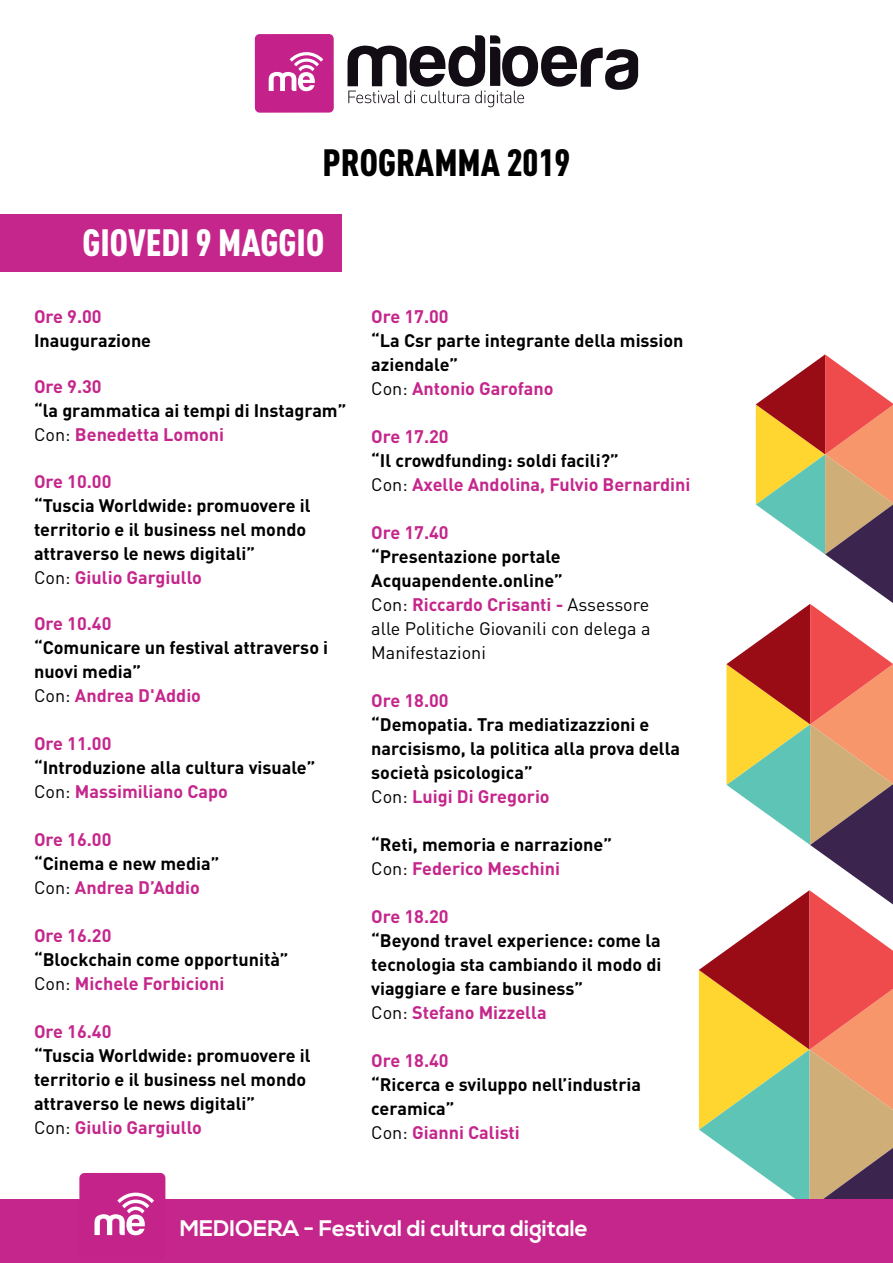
<style>
.page{position:relative;width:893px;height:1263px;background:#fff}
.page>*{position:absolute;margin:0;border:0;box-sizing:border-box;transform-origin:0 0}
.t1{font:900 37.5px "DIN Cond";color:#fff}
.t2{font:900 37.5px "DIN Cond";color:#000}
.t3{font:700 22.5px "Nexa";color:#fff}
.t4{font:700 18px/24px "DIN";color:#000}
.t5{font:700 18px/24px "DIN";color:#c5268b}
.t6{font:18px/24px "DIN";color:#000}
.s1{font-weight:400}
.s2{color:#c5268b}
.s3{color:#000}
.s4{font-weight:400;color:#000}
.s5{font-weight:700}
.s6{font-weight:700;color:#c5268b}
</style>
<div class="page">
<svg style="left:347px;top:35px;width:291px;height:72px"></svg>
<div style="left:255px;top:34px;width:79px;height:79px;background:#c4218b;border-radius:5px"></div>
<svg style="left:269px;top:52px;width:54px;height:39px"></svg>
<svg style="left:699px;top:354px;width:194px;height:845px"></svg>
<div style="left:0;top:214px;width:341px;height:58px;background:#c5268b"></div>
<div style="left:0;top:1199px;width:893px;height:64px;background:#c5268b"></div>
<div style="left:79px;top:1173px;width:86px;height:86px;background:#c42389;border-radius:5px"></div>
<svg style="left:94px;top:1192px;width:60px;height:43px"></svg>
<h1 class="t2" style="left:323px;top:139px;width:249px">PROGRAMMA 2019</h1>
<h1 class="t1" style="left:82px;top:219px;width:243px">GIOVEDI 9 MAGGIO</h1>
<p class="t5" style="left:34px;top:303px;width:69px">Ore 9.00</p>
<p class="t4" style="left:34px;top:327px;width:119px">Inaugurazione</p>
<p class="t5" style="left:34px;top:374px;width:69px">Ore 9.30</p>
<p class="t4" style="left:34px;top:398px;width:314px">“la grammatica ai tempi di Instagram”<br><span class="s1">Con:</span> <span class="s2">Benedetta Lomoni</span></p>
<p class="t5" style="left:34px;top:468px;width:79px">Ore 10.00</p>
<p class="t4" style="left:34px;top:492px;width:278px">“Tuscia Worldwide: promuovere il territorio e il business nel mondo attraverso le news digitali”<br><span class="s1">Con:</span> <span class="s2">Giulio Gargiullo</span></p>
<p class="t5" style="left:34px;top:611px;width:79px">Ore 10.40</p>
<p class="t4" style="left:34px;top:635px;width:296px">“Comunicare un festival attraverso i nuovi media”<br><span class="s1">Con:</span> <span class="s2">Andrea D'Addio</span></p>
<p class="t5" style="left:34px;top:731px;width:79px">Ore 11.00</p>
<p class="t4" style="left:34px;top:755px;width:283px">“Introduzione alla cultura visuale”<br><span class="s1">Con:</span> <span class="s2">Massimiliano Capo</span></p>
<p class="t5" style="left:34px;top:827px;width:79px">Ore 16.00</p>
<p class="t4" style="left:34px;top:851px;width:187px">“Cinema e new media”<br><span class="s1">Con:</span> <span class="s2">Andrea D’Addio</span></p>
<p class="t5" style="left:34px;top:923px;width:79px">Ore 16.20</p>
<p class="t4" style="left:34px;top:947px;width:256px">“Blockchain come opportunità”<br><span class="s1">Con:</span> <span class="s2">Michele Forbicioni</span></p>
<p class="t5" style="left:34px;top:1019px;width:79px">Ore 16.40</p>
<p class="t4" style="left:34px;top:1043px;width:278px">“Tuscia Worldwide: promuovere il territorio e il business nel mondo attraverso le news digitali”<br><span class="s1">Con:</span> <span class="s2">Giulio Gargiullo</span></p>
<p class="t5" style="left:371px;top:303px;width:79px">Ore 17.00</p>
<p class="t4" style="left:371px;top:327px;width:314px">“La Csr parte integrante della mission aziendale”<br><span class="s1">Con:</span> <span class="s2">Antonio Garofano</span></p>
<p class="t5" style="left:371px;top:423px;width:79px">Ore 17.20</p>
<p class="t5" style="left:371px;top:447px;width:321px"><span class="s3">“Il crowdfunding: soldi facili?”<br></span><span class="s4">Con:</span> Axelle Andolina, Fulvio Bernardini</p>
<p class="t5" style="left:371px;top:519px;width:79px">Ore 17.40</p>
<p class="t6" style="left:371px;top:544px;width:281px"><span class="s5">“Presentazione portale<br>Acquapendente.online”<br></span>Con: <span class="s6">Riccardo Crisanti -</span> Assessore alle Politiche Giovanili con delega a<br>Manifestazioni</p>
<p class="t5" style="left:371px;top:687px;width:79px">Ore 18.00</p>
<p class="t4" style="left:371px;top:711px;width:310px">“Demopatia. Tra mediatizazzioni e narcisismo, la politica alla prova della società psicologica”<br><span class="s1">Con:</span> <span class="s2">Luigi Di Gregorio</span></p>
<p class="t4" style="left:371px;top:831px;width:242px">“Reti, memoria e narrazione”<br><span class="s1">Con:</span> <span class="s2">Federico Meschini</span></p>
<p class="t5" style="left:371px;top:903px;width:79px">Ore 18.20</p>
<p class="t4" style="left:371px;top:927px;width:292px">“Beyond travel experience: come la tecnologia sta cambiando il modo di viaggiare e fare business”<br><span class="s1">Con:</span> <span class="s2">Stefano Mizzella</span></p>
<p class="t5" style="left:371px;top:1047px;width:79px">Ore 18.40</p>
<p class="t4" style="left:371px;top:1071px;width:271px">“Ricerca e sviluppo nell’industria ceramica”<br><span class="s1">Con:</span> <span class="s2">Gianni Calisti</span></p>
<p class="t3" style="left:180px;top:1214px;width:410px">MEDIOERA - Festival di cultura digitale</p>
</div>
